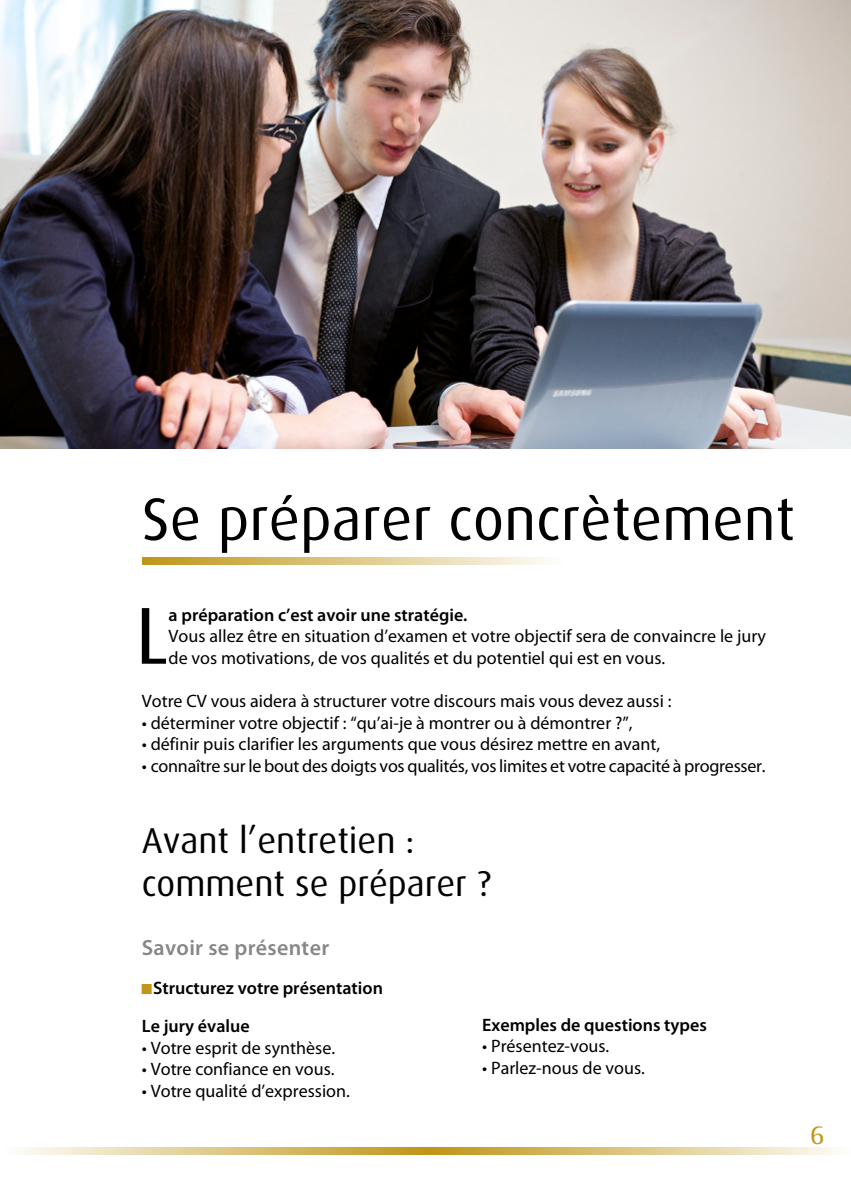
<style>
.page{position:relative;width:851px;height:1191px;background:#fff}
.page>*{position:absolute;margin:0;border:0;box-sizing:border-box;transform-origin:0 0}
.t1{font:80.8px "Dax";color:#000}
.t2{font:60px "Dax";color:#000}
.t3{font:36px/43.2px "Dax";color:#000}
.t4{font:28px "Agfa Rotis Semi Serif";color:#c09618}
.t5{font:600 22px "Myriad Pro";letter-spacing:.015em;color:#878787}
.t6{font:18px/21.6px "Myriad Pro";color:#000}
.t7{font:600 18px/37.6px "Myriad Pro";color:#000}
</style>
<div class="page">
<svg style="left:142px;top:557px;width:406px;height:8px;background:#ddc785"></svg>
<img style="left:0;top:0;width:850px;height:448px">
<svg style="left:21px;top:1147px;width:817px;height:8px;background:#ddc785"></svg>
<h2 class="t2" style="left:142px;top:486px;width:654px">Se préparer concrètement</h2>
<h1 class="t1" style="left:135px;top:591px;width:35px">L</h1>
<p class="t7" style="left:168px;top:596px;width:300px">a préparation c’est avoir une stratégie.</p>
<p class="t6" style="left:168px;top:625px;width:598px">Vous allez être en situation d’examen et votre objectif sera de convaincre le jury de vos motivations, de vos qualités et du potentiel qui est en vous.</p>
<p class="t6" style="left:142px;top:690px;width:531px">Votre CV vous aidera à structurer votre discours mais vous devez aussi :</p>
<p class="t6" style="left:142px;top:712px;width:492px">• déterminer votre objectif : “qu’ai-je à montrer ou à démontrer ?”,</p>
<p class="t6" style="left:142px;top:733px;width:520px">• définir puis clarifier les arguments que vous désirez mettre en avant,</p>
<p class="t6" style="left:142px;top:755px;width:625px">• connaître sur le bout des doigts vos qualités, vos limites et votre capacité à progresser.</p>
<h3 class="t3" style="left:142px;top:819px;width:350px">Avant l’entretien : comment se préparer ?</h3>
<p class="t5" style="left:142px;top:935px;width:189px">Savoir se présenter</p>
<p class="t7" style="left:142px;top:970px;width:243px;text-indent:11px">Structurez votre présentation<br>Le jury évalue</p>
<p class="t6" style="left:142px;top:1037px;width:195px">• Votre esprit de synthèse.</p>
<p class="t6" style="left:142px;top:1058px;width:194px">• Votre confiance en vous.</p>
<p class="t6" style="left:142px;top:1080px;width:209px">• Votre qualité d’expression.</p>
<p class="t7" style="left:482px;top:1006px;width:226px">Exemples de questions types</p>
<p class="t6" style="left:482px;top:1035px;width:129px">• Présentez-vous.</p>
<p class="t6" style="left:482px;top:1057px;width:164px">• Parlez-nous de vous.</p>
<h3 class="t4" style="left:809px;top:1118px;width:16px">6</h3>
</div>
